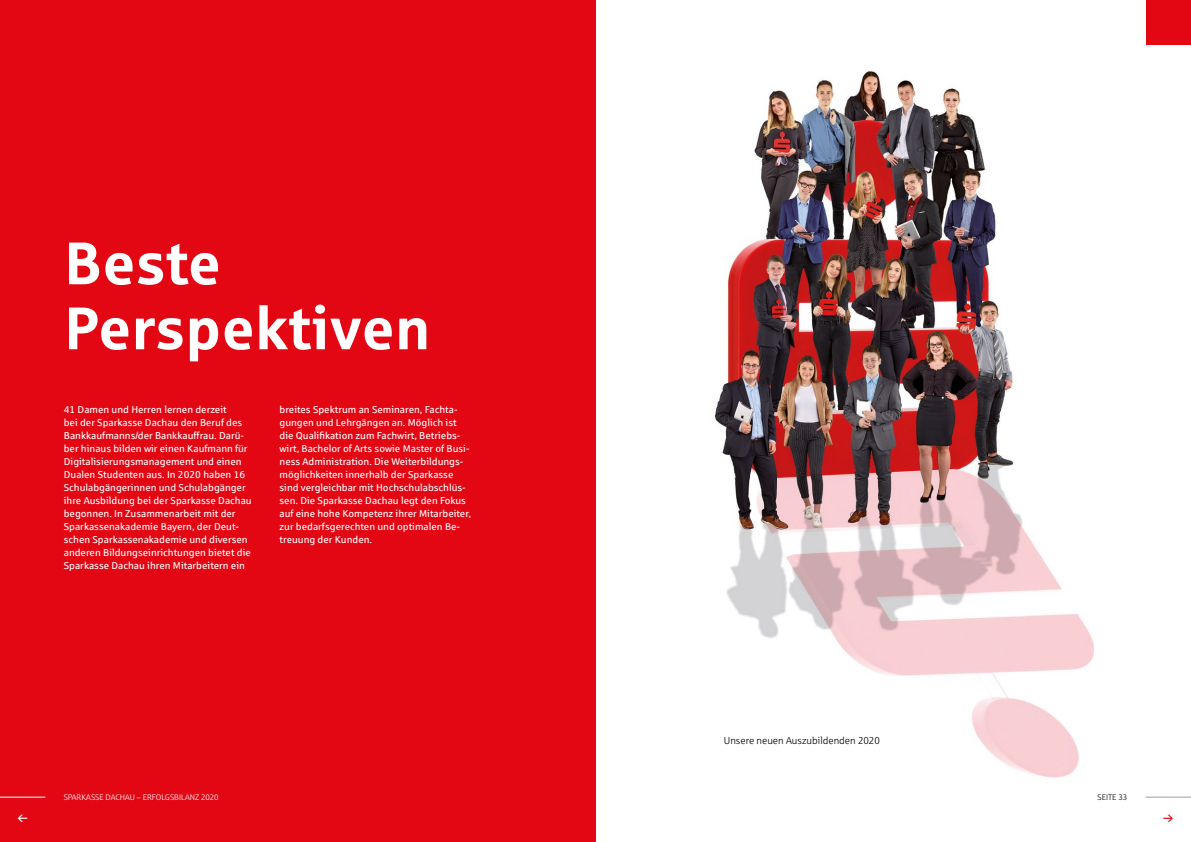
<style>
.page{position:relative;width:1191px;height:842px;background:#fff}
.page>*{position:absolute;margin:0;border:0;box-sizing:border-box;transform-origin:0 0}
.t1{font:700 60px/65px "Sparkasse Rg";color:#fff}
.t2{font:10px/13px "Sparkasse Rg";color:#fff}
.t3{font:10px "Sparkasse Lt";color:#000}
.t4{font:8px "Sparkasse Lt";color:#fff}
.t5{font:8px "Sparkasse Lt";color:#000}
</style>
<div class="page">
<div style="left:1145px;top:0;width:46px;height:45px;background:#e30613"></div>
<hr style="left:1145px;top:797px;width:46px;height:1px;background:#9d9d9c">
<div style="left:0;top:0;width:595px;height:842px;background:#e30613"></div>
<hr style="left:0;top:797px;width:45px;height:1px;background:#fff">
<img style="left:714px;top:71px;width:380px;height:707px">
<h1 class="t1" style="left:64px;top:228px;width:368px">Beste<br>Perspektiven</h1>
<p class="t2" style="left:64px;top:403px;width:189px">41 Damen und Herren lernen derzeit<br>bei der Sparkasse Dachau den Beruf des Bankkaufmanns/der Bankkauffrau. Darü&shy;ber hinaus bilden wir einen Kaufmann für Digitalisierungsmanagement und einen Dualen Studenten aus. In 2020 haben 16<br>Schulabgängerinnen und Schulabgänger ihre Ausbildung bei der Sparkasse Dachau begonnen. In Zusammenarbeit mit der Sparkassenakademie Bayern, der Deut&shy;schen Sparkassenakademie und diversen anderen Bildungseinrichtungen bietet die Sparkasse Dachau ihren Mitarbeitern ein</p>
<p class="t2" style="left:279px;top:403px;width:193px">breites Spektrum an Seminaren, Fachta&shy;gungen und Lehrgängen an. Möglich ist die Qualifikation zum Fachwirt, Betriebs&shy;wirt, Bachelor of Arts sowie Master of Busi&shy;ness Administration. Die Weiterbildungs&shy;möglichkeiten innerhalb der Sparkasse sind vergleichbar mit Hochschulabschlüs&shy;sen. Die Sparkasse Dachau legt den Fokus auf eine hohe Kompetenz ihrer Mitarbeiter, zur bedarfsgerechten und optimalen Be&shy;treuung der Kunden.</p>
<p class="t3" style="left:724px;top:734px;width:157px">Unsere neuen Auszubildenden 2020</p>
<p class="t4" style="left:64px;top:792px;width:156px">SPARKASSE DACHAU – ERFOLGSBILANZ 2020</p>
<p class="t5" style="left:1097px;top:792px;width:31px">SEITE 33</p>
</div>
